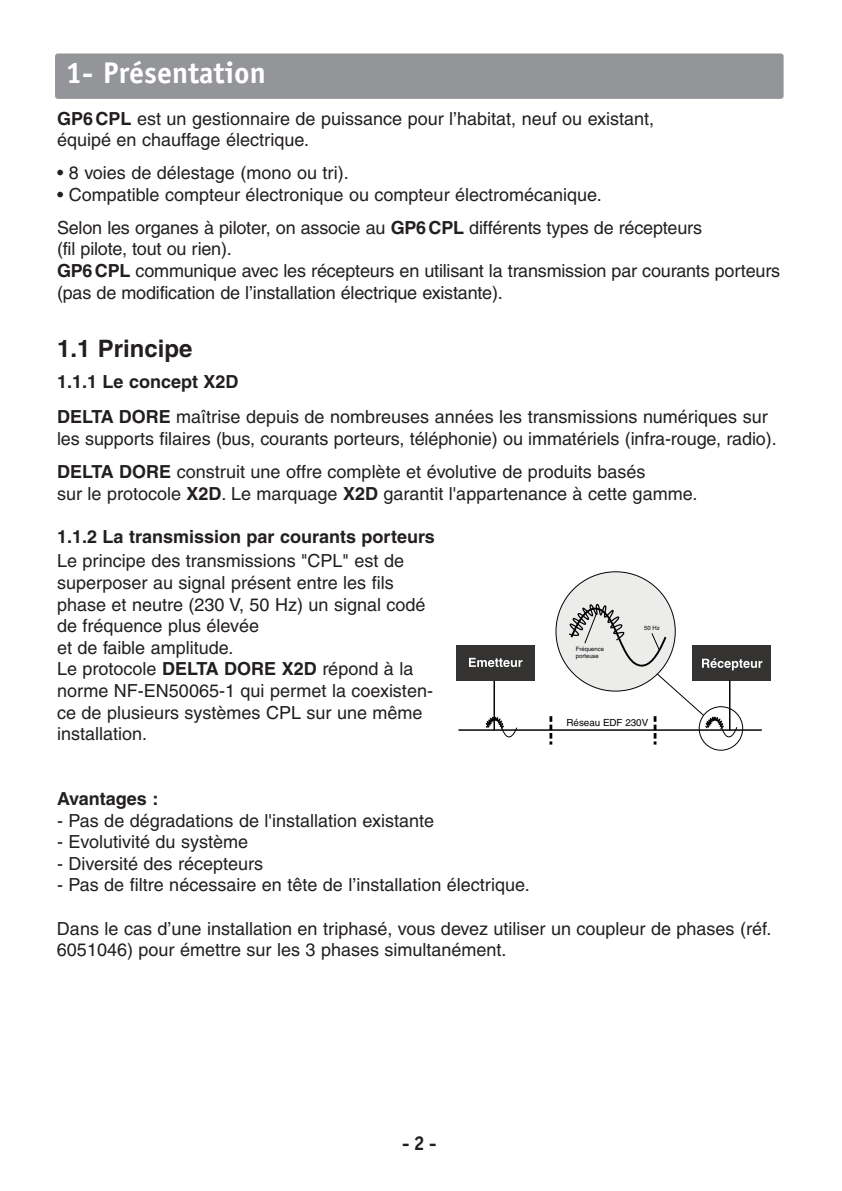
<style>
.page{position:relative;width:842px;height:1191px;background:#fff}
.page>*{position:absolute;margin:0;border:0;box-sizing:border-box;transform-origin:0 0}
.t1{font:700 30px "Officina Sans";color:#fff}
.t2{font:700 24px "Helvetica";color:#231f20}
.t3{font:700 20px "Officina San ITC";color:#231f20}
.t4{font:18px/21.6px "Helvetica";color:#231f20}
.t5{font:700 18px "Helvetica";color:#231f20}
.t6{font:9.8px "Helvetica";color:#020202}
.t7{font:6px/7.2px "Helvetica";color:#020202}
.s1{font-weight:700}
</style>
<div class="page">
<div style="left:692px;top:645px;width:79px;height:35px;background:#343332"></div>
<div style="left:556px;top:571px;width:119px;height:120px;background:#ecedeb;border-radius:50%"></div>
<hr style="left:458px;top:729px;width:304px;height:1px;background:#020202">
<svg style="left:485px;top:716px;width:32px;height:22px"></svg>
<svg style="left:549px;top:716px;width:3px;height:28px"></svg>
<hr style="left:493px;top:680px;width:2px;height:50px;background:#020202">
<div style="left:456px;top:645px;width:79px;height:35px;background:#343332"></div>
<svg style="left:469px;top:657px;width:53px;height:10px"></svg>
<div style="left:699px;top:706px;width:44px;height:44px;border:1px solid #020202;border-radius:50%"></div>
<svg style="left:568px;top:602px;width:194px;height:147px"></svg>
<div style="left:55px;top:53px;width:729px;height:46px;background:#939598;border-radius:3px"></div>
<h1 class="t1" style="left:66px;top:62px;width:202px">1- Présentation</h1>
<p class="t4" style="left:57px;top:109px;width:599px"><span class="s1">GP6CPL</span> est un gestionnaire de puissance pour l’habitat, neuf ou existant, équipé en chauffage électrique.</p>
<p class="t4" style="left:57px;top:164px;width:293px">• 8 voies de délestage (mono ou tri).</p>
<p class="t4" style="left:57px;top:180px;width:646px;line-height:33px">• Compatible compteur électronique ou compteur électromécanique.<br>Selon les organes à piloter, on associe au <span class="s1">GP6CPL</span> différents types de récepteurs</p>
<p class="t4" style="left:57px;top:240px;width:725px">(fil pilote, tout ou rien).<br><span class="s1">GP6CPL</span> communique avec les récepteurs en utilisant la transmission par courants porteurs (pas de modification de l’installation électrique existante).</p>
<h2 class="t2" style="left:57px;top:340px;width:137px">1.1 Principe</h2>
<p class="t4" style="left:57px;top:365px;width:712px;line-height:35.8px"><span class="s1">1.1.1 Le concept X2D<br>DELTA DORE</span> maîtrise depuis de nombreuses années les transmissions numériques sur</p>
<p class="t4" style="left:57px;top:424px;width:721px;line-height:33px">les supports filaires (bus, courants porteurs, téléphonie) ou immatériels (infra-rouge, radio).<br><span class="s1">DELTA DORE</span> construit une offre complète et évolutive de produits basés</p>
<p class="t4" style="left:57px;top:484px;width:642px">sur le protocole <span class="s1">X2D</span>. Le marquage <span class="s1">X2D</span> garantit l'appartenance à cette gamme.</p>
<p class="t5" style="left:57px;top:530px;width:379px">1.1.2 La transmission par courants porteurs</p>
<p class="t4" style="left:57px;top:552px;width:377px">Le principe des transmissions "CPL" est de superposer au signal présent entre les fils phase et neutre (230 V, 50 Hz) un signal codé de fréquence plus élevée<br>et de faible amplitude.<br>Le protocole <span class="s1">DELTA DORE X2D</span> répond à la norme NF-EN50065-1 qui permet la coexisten&shy;ce de plusieurs systèmes CPL sur une même installation.</p>
<p class="t7" style="left:644px;top:625px;width:17px">50 Hz</p>
<p class="t7" style="left:576px;top:646px;width:30px">Fréquence porteuse</p>
<p class="t6" style="left:566px;top:718px;width:83px">Réseau EDF 230V</p>
<p class="t5" style="left:57px;top:792px;width:103px">Avantages :</p>
<p class="t4" style="left:57px;top:811px;width:378px">- Pas de dégradations de l'installation existante</p>
<p class="t4" style="left:57px;top:832px;width:193px">- Evolutivité du système</p>
<p class="t4" style="left:57px;top:854px;width:208px">- Diversité des récepteurs</p>
<p class="t4" style="left:57px;top:876px;width:474px">- Pas de filtre nécessaire en tête de l’installation électrique.</p>
<p class="t4" style="left:57px;top:919px;width:716px">Dans le cas d’une installation en triphasé, vous devez utiliser un coupleur de phases (réf.<br>6051046) pour émettre sur les 3 phases simultanément.</p>
<p class="t3" style="left:402px;top:1131px;width:36px">-2 -</p>
</div>
